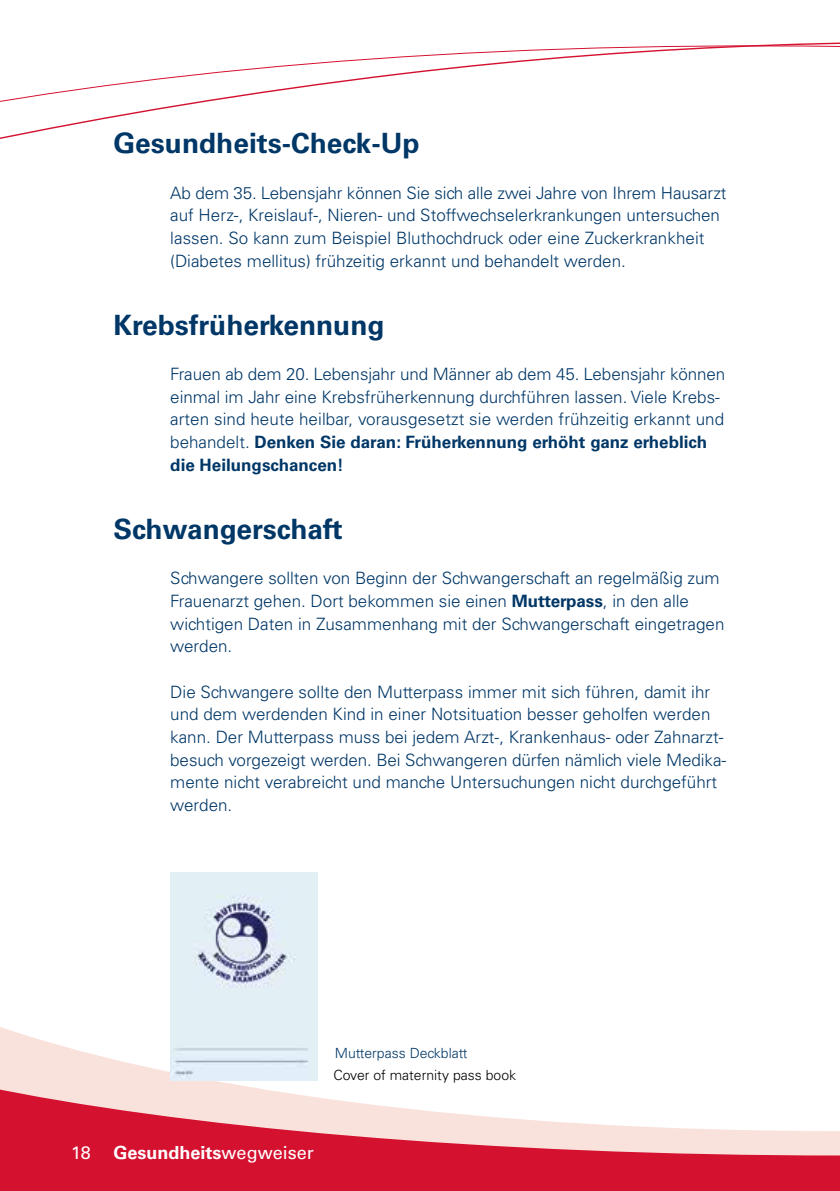
<style>
.page{position:relative;width:840px;height:1191px;background:#fff}
.page>*{position:absolute;margin:0;border:0;box-sizing:border-box;transform-origin:0 0}
.t1{font:700 28px "Univers";color:#003767}
.t2{font:700 18px "Univers";color:#fff}
.t3{font:18px "Univers";color:#fff}
.t4{font:300 17px/22.6px "Univers";color:#003767}
.t5{font:300 14px "Univers";color:#000}
.t6{font:300 14px "Univers";color:#003767}
.s1{font-weight:700}
.s2{font-weight:400}
</style>
<div class="page">
<svg style="left:0;top:1027px;width:318px;height:59px;fill:#fae2dc"></svg>
<svg style="left:839px;top:1131px;width:1px;height:60px"></svg>
<svg style="left:0;top:1086px;width:839px;height:105px;fill:#d51130"></svg>
<svg style="left:0;top:42px;width:839px;height:97px"></svg>
<img style="left:170px;top:873px;width:148px;height:207px">
<h1 class="t1" style="left:113px;top:127px;width:307px">Gesundheits-Check-Up</h1>
<p class="t4" style="left:170px;top:181px;width:557px">Ab dem 35. Lebensjahr können Sie sich alle zwei Jahre von Ihrem Hausarzt auf Herz-, Kreislauf-, Nieren- und Stoffwechselerkrankungen untersuchen lassen. So kann zum Beispiel Bluthochdruck oder eine Zuckerkrankheit (Diabetes mellitus) frühzeitig erkannt und behandelt werden.</p>
<h1 class="t1" style="left:113px;top:308px;width:272px">Krebsfrüherkennung</h1>
<p class="t4" style="left:170px;top:363px;width:556px">Frauen ab dem 20. Lebensjahr und Männer ab dem 45. Lebensjahr können einmal im Jahr eine Krebsfrüherkennung durchführen lassen. Viele Krebs&shy;arten sind heute heilbar, vorausgesetzt sie werden frühzeitig erkannt und behandelt. <span class="s1">Denken Sie daran: Früherkennung erhöht ganz erheblich die Heilungschancen!</span></p>
<h1 class="t1" style="left:113px;top:512px;width:230px">Schwangerschaft</h1>
<p class="t4" style="left:170px;top:567px;width:555px">Schwangere sollten von Beginn der Schwangerschaft an regelmäßig zum Frauenarzt gehen. Dort bekommen sie einen <span class="s1">Mutterpass</span>, in den alle wichtigen Daten in Zusammenhang mit der Schwangerschaft eingetragen werden.</p>
<p class="t4" style="left:170px;top:680px;width:557px">Die Schwangere sollte den Mutterpass immer mit sich führen, damit ihr und dem werdenden Kind in einer Notsituation besser geholfen werden kann. Der Mutterpass muss bei jedem Arzt-, Krankenhaus- oder Zahnarzt&shy;besuch vorgezeigt werden. Bei Schwangeren dürfen nämlich viele Medika&shy;mente nicht verabreicht und manche Untersuchungen nicht durchgeführt werden.</p>
<p class="t6" style="left:334px;top:1044px;width:134px">Mutterpass Deckblatt</p>
<p class="t5" style="left:333px;top:1066px;width:184px">Cover of maternity pass book</p>
<p class="t3" style="left:71px;top:1141px;width:21px">18</p>
<p class="t2" style="left:113px;top:1141px;width:202px">Gesundheits<span class="s2">wegweiser</span></p>
</div>
